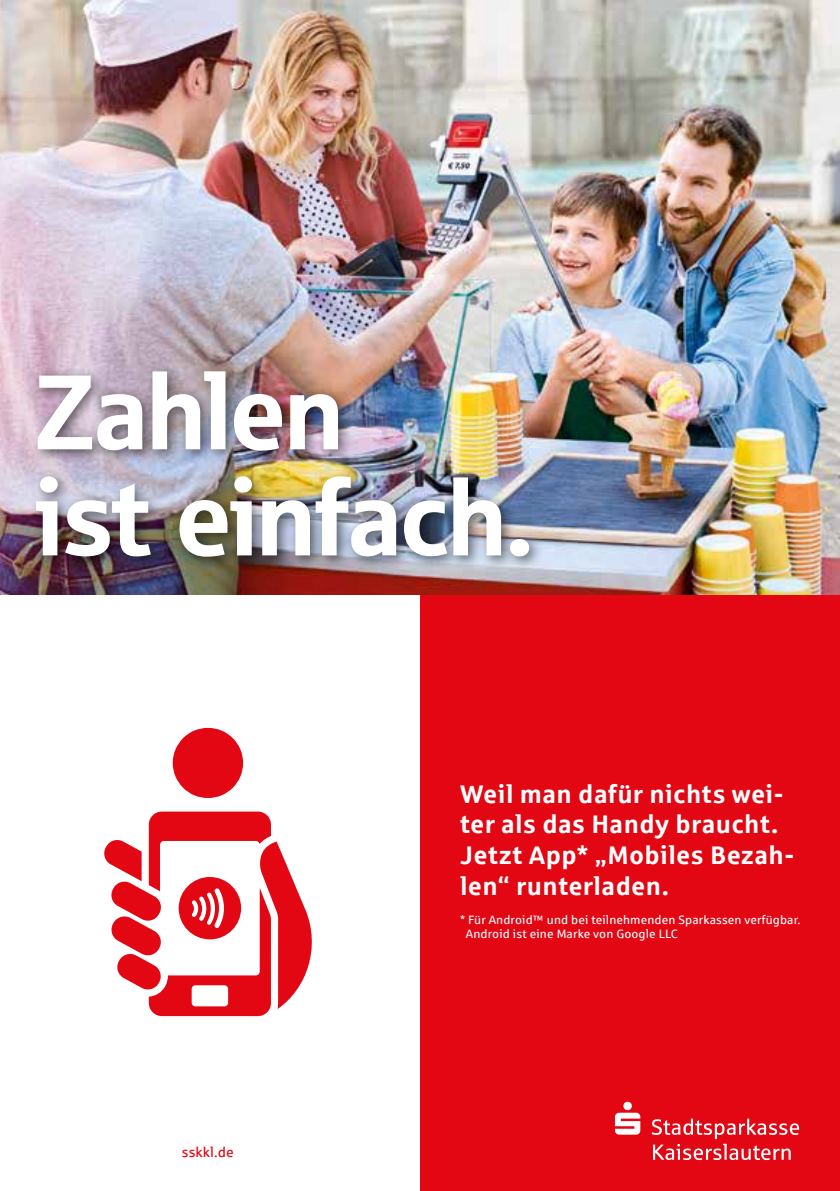
<style>
.page{position:relative;width:840px;height:1191px;background:#fff}
.page>*{position:absolute;margin:0;border:0;box-sizing:border-box;transform-origin:0 0}
.t1{font:106px/106px "Sparkasse Head";letter-spacing:-.005em;color:#fff}
.t2{font:700 25.4px/30.6px "Sparkasse Rg";letter-spacing:.015em;color:#fff}
.t3{font:14.2px "Sparkasse Rg";letter-spacing:.01em;color:#e30613}
.t4{font:12.2px/14.6px "Sparkasse Rg";letter-spacing:.01em;color:#fff}
</style>
<div class="page">
<img style="left:0;top:0;width:839px;height:595px">
<div style="left:420px;top:595px;width:419px;height:596px;background:#e30613"></div>
<svg style="left:104px;top:728px;width:208px;height:288px"></svg>
<svg style="left:651px;top:1118px;width:147px;height:42px"></svg>
<svg style="left:615px;top:1101px;width:25px;height:33px"></svg>
<div style="left:29px;top:364px;width:515px;height:208px;background:#000;opacity:.55"></div>
<h1 class="t1" style="left:36px;top:355px;width:498px">Zahlen<br>ist einfach.</h1>
<p class="t3" style="left:182px;top:1143px;width:53px">sskkl.de</p>
<p class="t2" style="left:460px;top:777px;width:335px">Weil man dafür nichts wei&shy;ter als das Handy braucht.<br>Jetzt App* „Mobiles Bezah&shy;len“ runterladen.</p>
<p class="t4" style="left:465px;top:911px;width:336px;text-indent:-6px">* Für Android™ und bei teilnehmenden Sparkassen verfügbar.<br>Android ist eine Marke von Google LLC</p>
</div>
